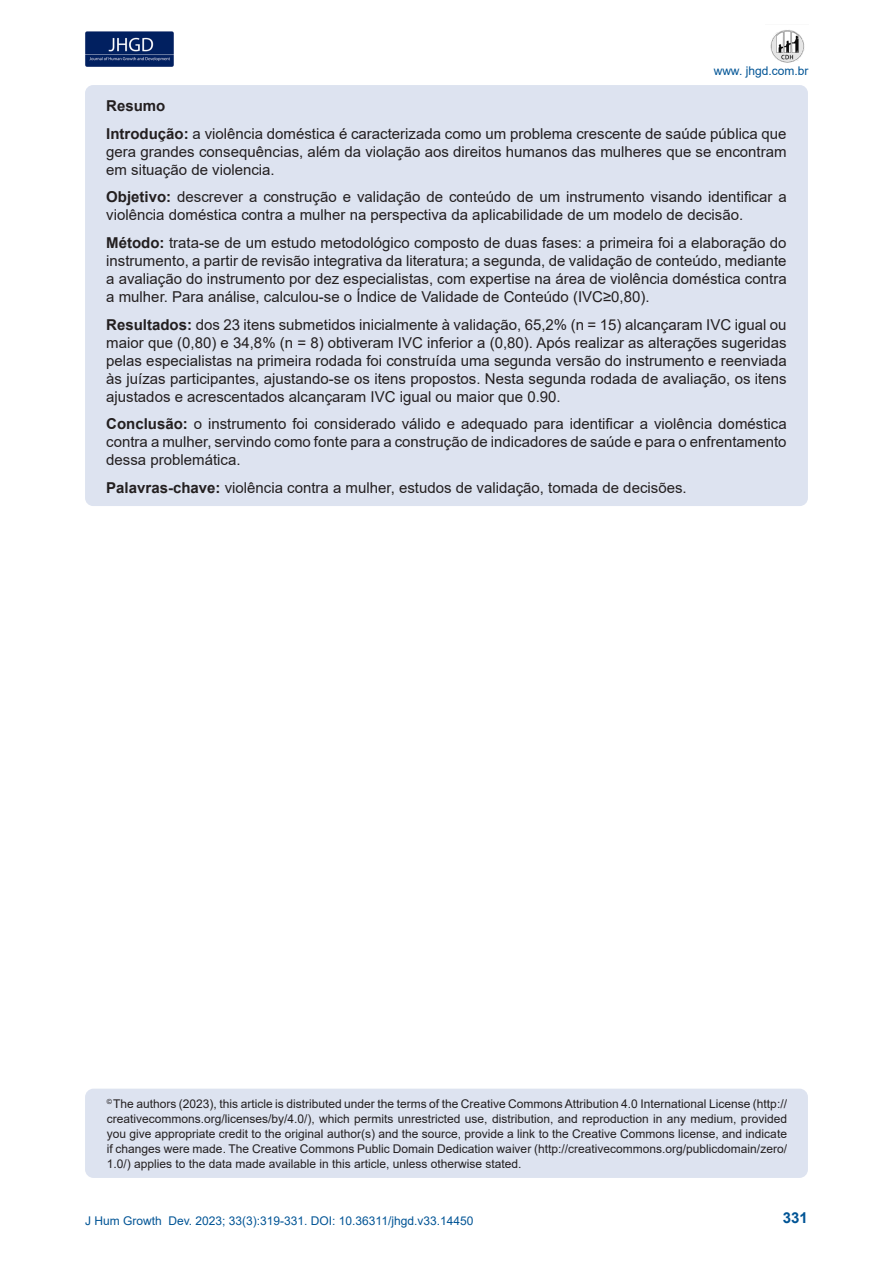
<style>
.page{position:relative;width:893px;height:1263px;background:#fff}
.page>*{position:absolute;margin:0;border:0;box-sizing:border-box;transform-origin:0 0}
.t1{font:15px/18px "Arial";color:#231f20;text-align:justify}
.t2{font:700 15px "Arial";color:#231f20}
.t3{font:700 15px "Arial";color:#005495}
.t4{font:12px/15px "Arial";color:#231f20;text-align:justify}
.t5{font:12px "Arial";color:#005495}
.s1{font-weight:700}
</style>
<div class="page">
<img style="left:85px;top:31px;width:89px;height:36px">
<img style="left:770px;top:30px;width:35px;height:33px">
<div style="left:85px;top:1089px;width:723px;height:89px;background:#dde3f0;border-radius:9px"></div>
<div style="left:85px;top:85px;width:723px;height:421px;background:#dde3f0;border-radius:8px"></div>
<p class="t5" style="left:714px;top:63px;width:96px">www. jhgd.com.br</p>
<p class="t2" style="left:106px;top:95px;width:61px">Resumo</p>
<p class="t1" style="left:106px;top:124px;width:682px"><span class="s1">Introdução:</span> a violência doméstica é caracterizada como um problema crescente de saúde pública que gera grandes consequências, além da violação aos direitos humanos das mulheres que se encontram em situação de violencia.</p>
<p class="t1" style="left:106px;top:188px;width:682px"><span class="s1">Objetivo:</span> descrever a construção e validação de conteúdo de um instrumento visando identificar a violência doméstica contra a mulher na perspectiva da aplicabilidade de um modelo de decisão.</p>
<p class="t1" style="left:106px;top:234px;width:682px"><span class="s1">Método:</span> trata-se de um estudo metodológico composto de duas fases: a primeira foi a elaboração do instrumento, a partir de revisão integrativa da literatura; a segunda, de validação de conteúdo, mediante a avaliação do instrumento por dez especialistas, com expertise na área de violência doméstica contra a mulher. Para análise, calculou-se o Índice de Validade de Conteúdo (IVC≥0,80).</p>
<p class="t1" style="left:106px;top:315px;width:682px"><span class="s1">Resultados:</span> dos 23 itens submetidos inicialmente à validação, 65,2% (n = 15) alcançaram IVC igual ou maior que (0,80) e 34,8% (n = 8) obtiveram IVC inferior a (0,80). Após realizar as alterações sugeridas pelas especialistas na primeira rodada foi construída uma segunda versão do instrumento e reenviada às juízas participantes, ajustando-se os itens propostos. Nesta segunda rodada de avaliação, os itens ajustados e acrescentados alcançaram IVC igual ou maior que 0.90.</p>
<p class="t1" style="left:106px;top:415px;width:682px"><span class="s1">Conclusão:</span> o instrumento foi considerado válido e adequado para identificar a violência doméstica contra a mulher, servindo como fonte para a construção de indicadores de saúde e para o enfrentamento dessa problemática.</p>
<p class="t1" style="left:106px;top:479px;width:582px"><span class="s1">Palavras-chave:</span> violência contra a mulher, estudos de validação, tomada de decisões.</p>
<p class="t4" style="left:107px;top:1096px;width:682px"><sup>©</sup> The authors (2023), this article is distributed under the terms of the Creative Commons Attribution 4.0 International License (http:// creativecommons.org/licenses/by/4.0/), which permits unrestricted use, distribution, and reproduction in any medium, provided you give appropriate credit to the original author(s) and the source, provide a link to the Creative Commons license, and indicate if changes were made. The Creative Commons Public Domain Dedication waiver (http://creativecommons.org/publicdomain/zero/ 1.0/) applies to the data made available in this article, unless otherwise stated.</p>
<p class="t5" style="left:85px;top:1212px;width:390px">J Hum Growth Dev. 2023; 33(3):319-331. DOI: 10.36311/jhgd.v33.14450</p>
<p class="t3" style="left:783px;top:1207px;width:27px">331</p>
</div>
